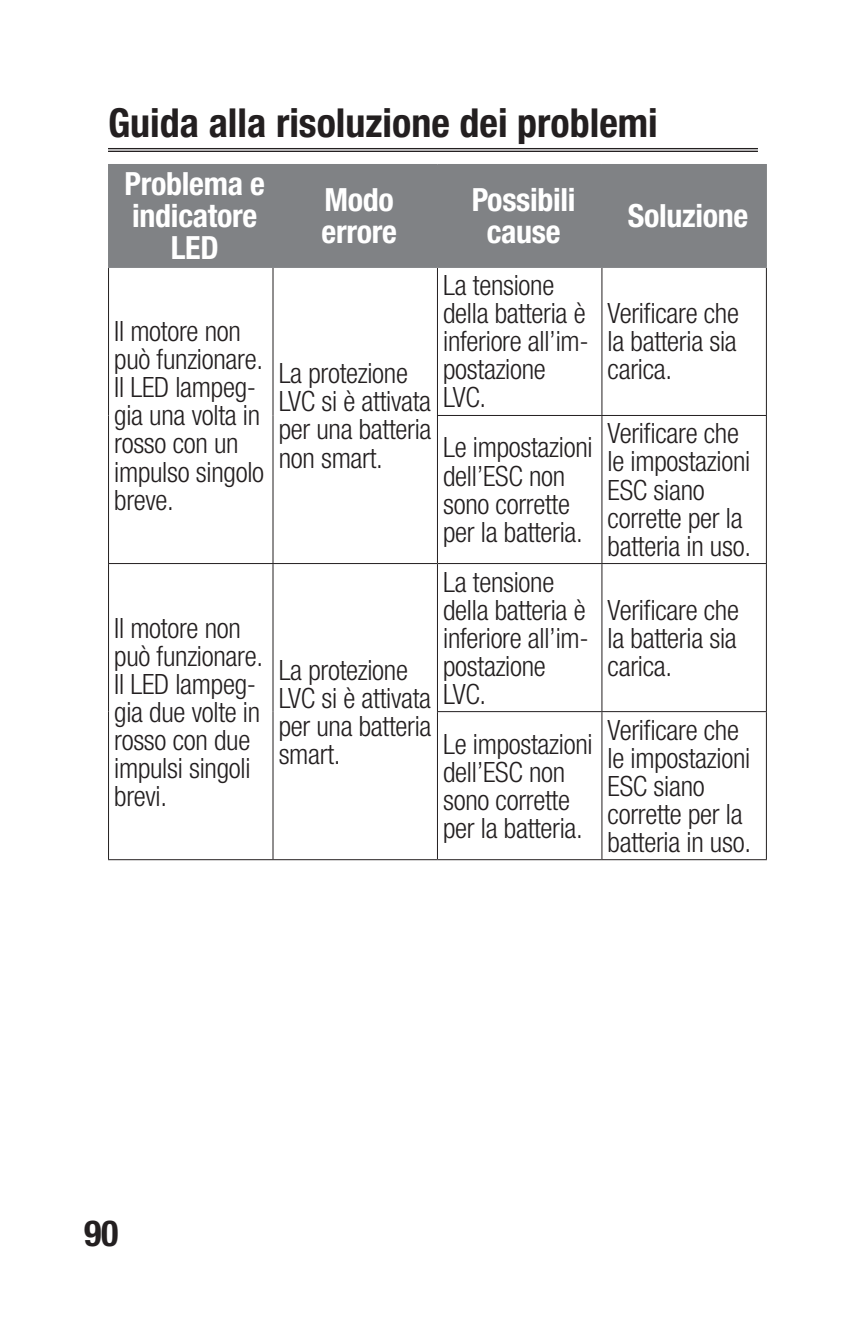
<style>
.page{position:relative;width:866px;height:1320px;background:#fff}
.page>*{position:absolute;margin:0;border:0;box-sizing:border-box;transform-origin:0 0}
.Section_Header{font:700 condensed 40px "Helvetica Neue LT Std";color:#231f20}
.t1{font:700 condensed 36px "Helvetica Neue LT Std";color:#231f20}
.body{font:700 condensed 32px/32px "Helvetica Neue LT Std";letter-spacing:-.01em;color:#fff;text-align:center}
.body-2{font:300 condensed 28px/28px "Helvetica Neue LT Std";letter-spacing:-.01em;color:#231f20}
</style>
<div class="page">
<hr style="left:108px;top:148px;width:650px;height:1px;background:#231f20">
<hr style="left:108px;top:151px;width:650px;height:1px;background:#231f20">
<div style="left:109px;top:165px;width:656px;height:102px;background:#808285"></div>
<hr style="left:108px;top:268px;width:1px;height:147px;background:#231f20">
<hr style="left:272px;top:268px;width:2px;height:147px;background:#231f20">
<hr style="left:108px;top:415px;width:1px;height:148px;background:#231f20">
<hr style="left:272px;top:415px;width:2px;height:148px;background:#231f20">
<hr style="left:437px;top:268px;width:1px;height:147px;background:#231f20">
<hr style="left:601px;top:268px;width:1px;height:147px;background:#231f20">
<hr style="left:765px;top:268px;width:2px;height:147px;background:#231f20">
<hr style="left:437px;top:415px;width:165px;height:1px;background:#231f20">
<hr style="left:437px;top:416px;width:1px;height:147px;background:#231f20">
<hr style="left:602px;top:415px;width:165px;height:1px;background:#231f20">
<hr style="left:601px;top:416px;width:1px;height:147px;background:#231f20">
<hr style="left:765px;top:416px;width:2px;height:147px;background:#231f20">
<hr style="left:108px;top:563px;width:165px;height:1px;background:#231f20">
<hr style="left:108px;top:564px;width:1px;height:147px;background:#231f20">
<hr style="left:273px;top:563px;width:164px;height:1px;background:#231f20">
<hr style="left:272px;top:564px;width:2px;height:147px;background:#231f20">
<hr style="left:108px;top:711px;width:1px;height:148px;background:#231f20">
<hr style="left:272px;top:711px;width:2px;height:148px;background:#231f20">
<hr style="left:437px;top:563px;width:165px;height:1px;background:#231f20">
<hr style="left:437px;top:564px;width:1px;height:147px;background:#231f20">
<hr style="left:602px;top:563px;width:165px;height:1px;background:#231f20">
<hr style="left:601px;top:564px;width:1px;height:147px;background:#231f20">
<hr style="left:765px;top:564px;width:2px;height:147px;background:#231f20">
<hr style="left:437px;top:711px;width:165px;height:1px;background:#231f20">
<hr style="left:437px;top:712px;width:1px;height:147px;background:#231f20">
<hr style="left:602px;top:711px;width:165px;height:1px;background:#231f20">
<hr style="left:601px;top:712px;width:1px;height:147px;background:#231f20">
<hr style="left:765px;top:712px;width:2px;height:147px;background:#231f20">
<hr style="left:108px;top:859px;width:165px;height:1px;background:#231f20">
<hr style="left:273px;top:859px;width:164px;height:1px;background:#231f20">
<hr style="left:437px;top:859px;width:165px;height:1px;background:#231f20">
<hr style="left:602px;top:859px;width:165px;height:1px;background:#231f20">
<hr style="left:108px;top:164px;width:165px;height:1px;background:#808285">
<hr style="left:108px;top:165px;width:1px;height:102px;background:#808285">
<hr style="left:273px;top:164px;width:164px;height:1px;background:#808285">
<hr style="left:272px;top:165px;width:2px;height:102px;background:#808285">
<hr style="left:437px;top:164px;width:165px;height:1px;background:#808285">
<hr style="left:437px;top:165px;width:1px;height:102px;background:#808285">
<hr style="left:602px;top:164px;width:165px;height:1px;background:#808285">
<hr style="left:601px;top:165px;width:1px;height:102px;background:#808285">
<hr style="left:765px;top:165px;width:2px;height:102px;background:#808285">
<hr style="left:108px;top:267px;width:165px;height:1px;background:#808285">
<hr style="left:273px;top:267px;width:164px;height:1px;background:#808285">
<hr style="left:437px;top:267px;width:165px;height:1px;background:#808285">
<hr style="left:602px;top:267px;width:165px;height:1px;background:#808285">
<p class="Section_Header" style="left:108px;top:98px;width:551px">Guida alla risoluzione dei problemi</p>
<p class="body" style="left:125px;top:167px;width:142px">Problema e indicatore<br>LED</p>
<p class="body" style="left:321px;top:183px;width:77px;text-align:left">Modo errore</p>
<p class="body" style="left:472px;top:183px;width:105px">Possibili cause</p>
<p class="body" style="left:628px;top:199px;width:122px">Soluzione</p>
<p class="body-2" style="left:114px;top:317px;width:151px">Il motore non può funzionare.<br>Il LED lampeg&shy;gia una volta in rosso con un impulso singolo breve.</p>
<p class="body-2" style="left:114px;top:613px;width:150px">Il motore non può funzionare.<br>Il LED lampeg&shy;gia due volte in rosso con due impulsi singoli brevi.</p>
<p class="body-2" style="left:279px;top:359px;width:154px">La protezione<br>LVC si è attivata per una batteria non smart.</p>
<p class="body-2" style="left:279px;top:655px;width:154px">La protezione<br>LVC si è attivata per una batteria smart.</p>
<p class="body-2" style="left:443px;top:271px;width:147px">La tensione della batteria è inferiore all’im&shy;postazione<br>LVC.</p>
<p class="body-2" style="left:443px;top:433px;width:151px">Le impostazioni dell’ESC non sono corrette per la batteria.</p>
<p class="body-2" style="left:443px;top:567px;width:147px">La tensione della batteria è inferiore all’im&shy;postazione<br>LVC.</p>
<p class="body-2" style="left:443px;top:729px;width:151px">Le impostazioni dell’ESC non sono corrette per la batteria.</p>
<p class="body-2" style="left:607px;top:299px;width:133px;text-align:justify">Verificare che la batteria sia carica.</p>
<p class="body-2" style="left:607px;top:419px;width:145px">Verificare che le impostazioni<br>ESC siano corrette per la batteria in uso.</p>
<p class="body-2" style="left:607px;top:595px;width:133px;text-align:justify">Verificare che la batteria sia carica.</p>
<p class="body-2" style="left:607px;top:715px;width:145px">Verificare che le impostazioni<br>ESC siano corrette per la batteria in uso.</p>
<p class="t1" style="left:84px;top:1211px;width:36px">90</p>
</div>
